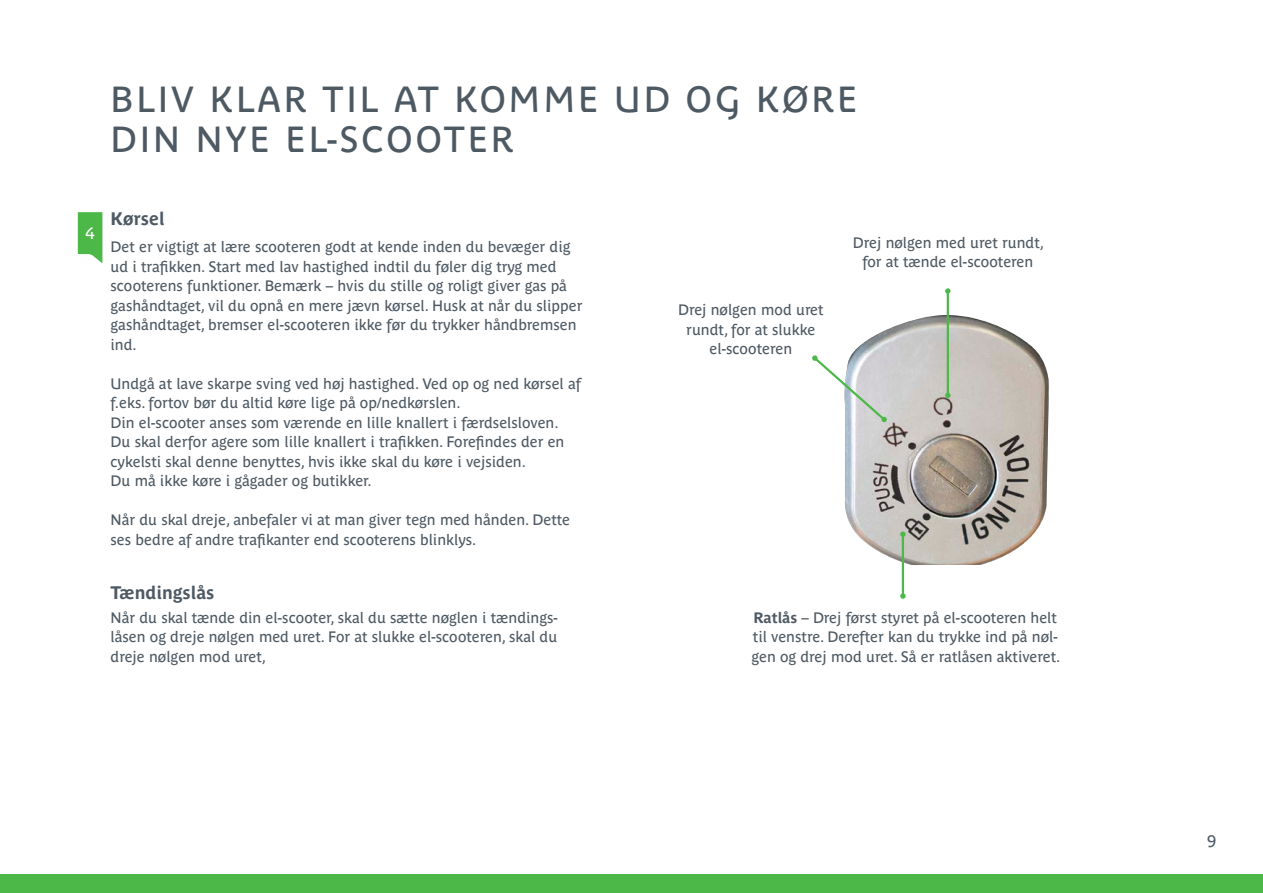
<style>
.page{position:relative;width:1263px;height:893px;background:#fff}
.page>*{position:absolute;margin:0;border:0;box-sizing:border-box;transform-origin:0 0}
.Overskrift{font:36px/40.5px "Parisine Plus Std";letter-spacing:.08em;color:#4d5963}
.Mellmerub{font:700 18px "Parisine Plus Std";color:#4d5963}
.t1{font:16.5px "Parisine Plus Std";color:#4d5963}
.Mellmerub_2l{font:16.5px "Parisine Plus Std";color:#fff}
.Brød{font:15px/19.5px "Parisine Plus Std";color:#4d5963}
.Info{font:15px/19.5px "Parisine Plus Std";color:#4d5963;text-align:center}
.s1{font-weight:700}
</style>
<div class="page">
<div style="left:0;top:874px;width:1263px;height:19px;background:#4cb848"></div>
<img style="left:844px;top:304px;width:205px;height:260px">
<hr style="left:947px;top:291px;width:2px;height:104px;background:#4cb848">
<svg style="left:945px;top:288px;width:5px;height:6px"></svg>
<svg style="left:945px;top:393px;width:5px;height:5px"></svg>
<svg style="left:812px;top:355px;width:75px;height:68px"></svg>
<hr style="left:902px;top:534px;width:2px;height:62px;background:#4cb848">
<svg style="left:900px;top:531px;width:5px;height:6px"></svg>
<svg style="left:900px;top:593px;width:6px;height:6px"></svg>
<svg style="left:78px;top:212px;width:24px;height:51px"></svg>
<p class="Overskrift" style="left:111px;top:79px;width:748px">BLIV KLAR TIL AT KOMME UD OG KØRE<br>DIN NYE EL-SCOOTER</p>
<p class="Mellmerub_2l" style="left:85px;top:224px;width:11px">4</p>
<p class="Mellmerub" style="left:111px;top:208px;width:56px">Kørsel</p>
<p class="Brød" style="left:111px;top:237px;width:473px">Det er vigtigt at lære scooteren godt at kende inden du bevæger dig ud i trafikken. Start med lav hastighed indtil du føler dig tryg med scooterens funktioner. Bemærk – hvis du stille og roligt giver gas på gashåndtaget, vil du opnå en mere jævn kørsel. Husk at når du slipper gashåndtaget, bremser el-scooteren ikke før du trykker håndbremsen ind.</p>
<p class="Brød" style="left:111px;top:374px;width:472px">Undgå at lave skarpe sving ved høj hastighed. Ved op og ned kørsel af f.eks. fortov bør du altid køre lige på op/nedkørslen.</p>
<p class="Brød" style="left:111px;top:413px;width:455px">Din el-scooter anses som værende en lille knallert i færdselsloven.<br>Du skal derfor agere som lille knallert i trafikken. Forefindes der en cykelsti skal denne benyttes, hvis ikke skal du køre i vejsiden.</p>
<p class="Brød" style="left:111px;top:471px;width:263px">Du må ikke køre i gågader og butikker.</p>
<p class="Brød" style="left:111px;top:510px;width:461px">Når du skal dreje, anbefaler vi at man giver tegn med hånden. Dette ses bedre af andre trafikanter end scooterens blinklys.</p>
<p class="Mellmerub" style="left:111px;top:582px;width:105px">Tændingslås</p>
<p class="Brød" style="left:111px;top:608px;width:449px;text-align:justify">Når du skal tænde din el-scooter, skal du sætte nøglen i tændings&shy;låsen og dreje nølgen med uret. For at slukke el-scooteren, skal du dreje nølgen mod uret,</p>
<p class="Info" style="left:678px;top:300px;width:147px">Drej nølgen mod uret rundt, for at slukke el-scooteren</p>
<p class="Info" style="left:853px;top:233px;width:193px">Drej nølgen med uret rundt, for at tænde el-scooteren</p>
<p class="Info" style="left:751px;top:608px;width:310px;text-align:left"><span class="s1">Ratlås</span> – Drej først styret på el-scooteren helt til venstre. Derefter kan du trykke ind på nøl&shy;gen og drej mod uret. Så er ratlåsen aktiveret.</p>
<p class="t1" style="left:1207px;top:831px;width:11px">9</p>
</div>
